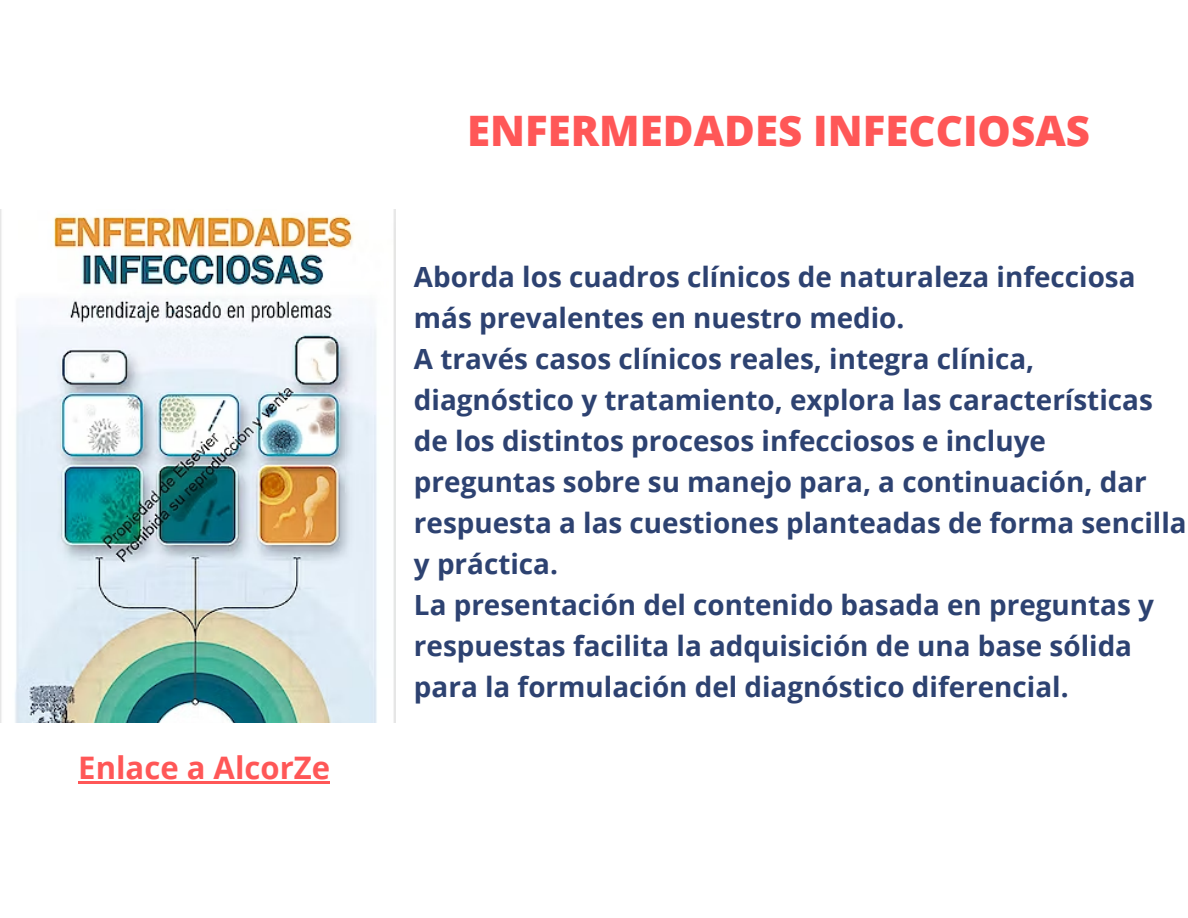
<style>
.page{position:relative;width:1188px;height:918px;background:#fff}
.page>*{position:absolute;margin:0;border:0;box-sizing:border-box;transform-origin:0 0}
.t1{font:800 42px "Open Sans";color:#ff5757}
.t2{font:700 31.05px "Open Sans";color:#ff5757}
.t3{font:700 27.9px/41px "Open Sans";color:#2d4271}
</style>
<div class="page">
<img style="left:0;top:209px;width:396px;height:513px">
<hr style="left:78px;top:781px;width:252px;height:3px;background:#ff5757">
<p class="t2" style="left:78px;top:746px;width:253px">Enlace a AlcorZe</p>
<h1 class="t1" style="left:467px;top:101px;width:625px">ENFERMEDADES INFECCIOSAS</h1>
<p class="t3" style="left:414px;top:256px;width:774px">Aborda los cuadros clínicos de naturaleza infecciosa más prevalentes en nuestro medio.<br>A través casos clínicos reales, integra clínica, diagnóstico y tratamiento, explora las características de los distintos procesos infecciosos e incluye preguntas sobre su manejo para, a continuación, dar respuesta a las cuestiones planteadas de forma sencilla y práctica.<br>La presentación del contenido basada en preguntas y respuestas facilita la adquisición de una base sólida para la formulación del diagnóstico diferencial.</p>
</div>
